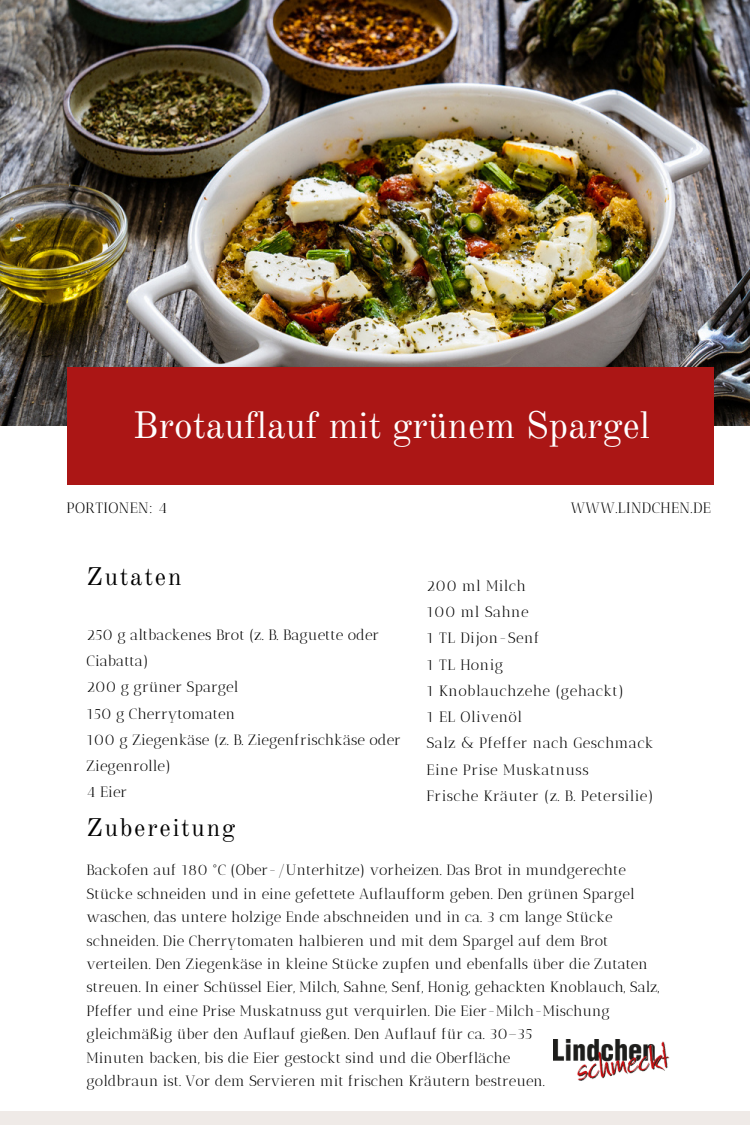
<style>
.page{position:relative;width:750px;height:1125px;background:#fff}
.page>*{position:absolute;margin:0;border:0;box-sizing:border-box;transform-origin:0 0}
.t1{font:37.5px "Old Standard";color:#fff}
.t2{font:25px "Old Standard";letter-spacing:.07em;color:#000}
.t3{font:15px/26.2px "Antic Didone";letter-spacing:.025em;color:#000}
.t4{font:15px/26.2px "Antic Didone";color:#000}
.t5{font:14.88px/23.5px "Antic Didone";color:#000}
</style>
<div class="page">
<div style="left:0;top:1111px;width:750px;height:14px;background:#efeae7"></div>
<img style="left:0;top:0;width:750px;height:426px">
<div style="left:67px;top:367px;width:647px;height:117px;background:#ab1615"></div>
<img style="left:554px;top:1040px;width:115px;height:40px">
<h1 class="t1" style="left:133px;top:402px;width:519px">Brotauflauf mit grünem Spargel</h1>
<p class="t3" style="left:67px;top:495px;width:102px">PORTIONEN: 4</p>
<p class="t3" style="left:571px;top:495px;width:142px">WWW.LINDCHEN.DE</p>
<h2 class="t2" style="left:87px;top:561px;width:96px">Zutaten</h2>
<p class="t4" style="left:87px;top:621px;width:316px">250 g altbackenes Brot (z. B. Baguette oder<br>Ciabatta)<br>200 g grüner Spargel<br>150 g Cherrytomaten<br>100 g Ziegenkäse (z. B. Ziegenfrischkäse oder<br>Ziegenrolle)<br>4 Eier</p>
<h2 class="t2" style="left:87px;top:812px;width:150px">Zubereitung</h2>
<p class="t3" style="left:427px;top:573px;width:229px">200 ml Milch<br>100 ml Sahne<br>1 TL Dijon-Senf<br>1 TL Honig<br>1 Knoblauchzehe (gehackt)<br>1 EL Olivenöl<br>Salz &amp; Pfeffer nach Geschmack<br>Eine Prise Muskatnuss<br>Frische Kräuter (z. B. Petersilie)</p>
<p class="t5" style="left:87px;top:858px;width:574px">Backofen auf 180 °C (Ober-/Unterhitze) vorheizen. Das Brot in mundgerechte Stücke schneiden und in eine gefettete Auflaufform geben. Den grünen Spargel waschen, das untere holzige Ende abschneiden und in ca. 3 cm lange Stücke schneiden. Die Cherrytomaten halbieren und mit dem Spargel auf dem Brot verteilen. Den Ziegenkäse in kleine Stücke zupfen und ebenfalls über die Zutaten streuen. In einer Schüssel Eier, Milch, Sahne, Senf, Honig, gehackten Knoblauch, Salz, Pfeffer und eine Prise Muskatnuss gut verquirlen. Die Eier-Milch-Mischung gleichmäßig über den Auflauf gießen. Den Auflauf für ca. 30–35<br>Minuten backen, bis die Eier gestockt sind und die Oberfläche<br>goldbraun ist. Vor dem Servieren mit frischen Kräutern bestreuen.</p>
</div>
